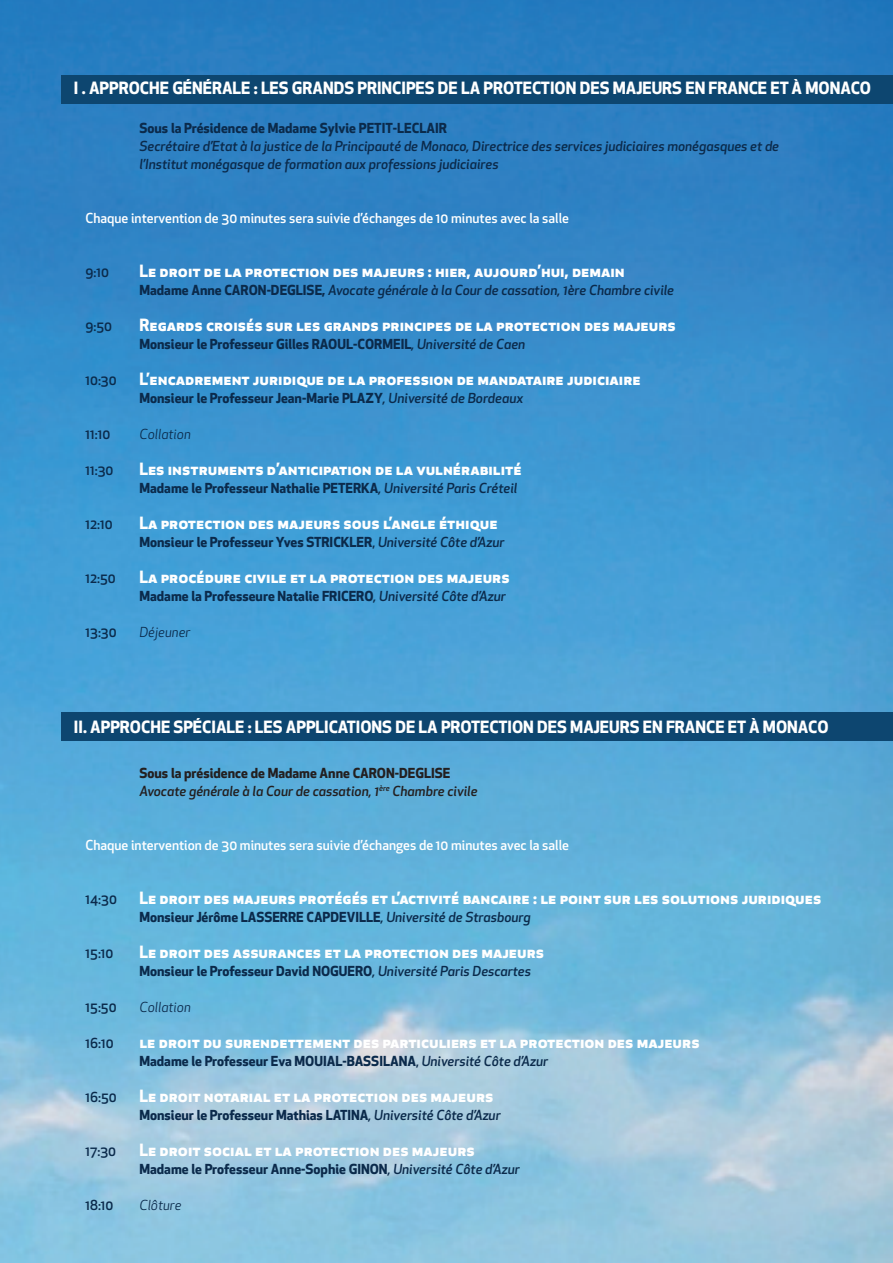
<style>
.page{position:relative;width:893px;height:1263px;background:#fff}
.page>*{position:absolute;margin:0;border:0;box-sizing:border-box;transform-origin:0 0}
.t1{font:700 16.5px "Apex New";color:#fff}
.t2{font:700 13.5px "Apex New";color:#0b2a4b}
.t3{font:italic 500 13.5px/18px "Apex New";color:#0b2a4b}
.t4{font:500 13.5px "Apex New";color:#fff}
.t5{font:italic 500 13.5px/18px "Apex New";color:#231f20}
.t6{font:500 13.5px "Apex New";color:#0b2a4b}
.t7{font:italic 13.5px "Apex New";color:#0b2a4b}
.s1{font-weight:700;font-style:normal}
.s2{font-weight:500;font-style:italic}
.s3{font-weight:500}
</style>
<div class="page">
<img style="left:0;top:0;width:893px;height:1263px">
<div style="left:62px;top:75px;width:831px;height:28px;background:#0d4670"></div>
<div style="left:62px;top:712px;width:831px;height:29px;background:#0d4670"></div>
<p class="t1" style="left:74px;top:76px;width:799px">I . APPROCHE GÉNÉRALE : LES GRANDS PRINCIPES DE LA PROTECTION DES MAJEURS EN FRANCE ET À MONACO</p>
<p class="t2" style="left:139px;top:118px;width:309px">Sous la Présidence de Madame Sylvie PETIT-LECLAIR</p>
<p class="t3" style="left:139px;top:136px;width:641px">Secrétaire d’Etat à la justice de la Principauté de Monaco, Directrice des services judiciaires monégasques et de l’Institut monégasque de formation aux professions judiciaires</p>
<p class="t4" style="left:85px;top:209px;width:485px">Chaque intervention de 30 minutes sera suivie d’échanges de 10 minutes avec la salle</p>
<p class="t6" style="left:85px;top:263px;width:25px">9:10</p>
<p class="t1" style="left:139px;top:259px;width:487px">Le droit de la protection des majeurs : hier, aujourd’hui, demain</p>
<p class="t3" style="left:139px;top:280px;width:536px"><span class="s1">Madame Anne CARON-DEGLISE,</span> Avocate générale à la Cour de cassation, 1ère Chambre civile</p>
<p class="t6" style="left:85px;top:317px;width:28px">9:50</p>
<p class="t1" style="left:139px;top:313px;width:538px">Regards croisés sur les grands principes de la protection des majeurs</p>
<p class="t2" style="left:139px;top:334px;width:387px">Monsieur le Professeur Gilles RAOUL-CORMEIL<span class="s2">, Université de Caen</span></p>
<p class="t6" style="left:85px;top:371px;width:33px">10:30</p>
<p class="t1" style="left:139px;top:367px;width:503px">L’encadrement juridique de la profession de mandataire judiciaire</p>
<p class="t2" style="left:139px;top:388px;width:385px">Monsieur le Professeur Jean-Marie PLAZY<span class="s2">, Université de Bordeaux</span></p>
<p class="t6" style="left:85px;top:425px;width:26px">11:10</p>
<p class="t7" style="left:139px;top:425px;width:53px">Collation</p>
<p class="t6" style="left:85px;top:461px;width:30px">11:30</p>
<p class="t1" style="left:139px;top:457px;width:384px">Les instruments d’anticipation de la vulnérabilité</p>
<p class="t2" style="left:139px;top:478px;width:379px">Madame le Professeur Nathalie PETERKA<span class="s2">, Université Paris Créteil</span></p>
<p class="t6" style="left:85px;top:515px;width:29px">12:10</p>
<p class="t1" style="left:139px;top:511px;width:360px">La protection des majeurs sous l’angle éthique</p>
<p class="t2" style="left:139px;top:532px;width:366px">Monsieur le Professeur Yves STRICKLER<span class="s3">,</span> <span class="s2">Université Côte d’Azur</span></p>
<p class="t6" style="left:85px;top:569px;width:32px">12:50</p>
<p class="t1" style="left:139px;top:565px;width:372px">La procédure civile et la protection des majeurs</p>
<p class="t2" style="left:139px;top:586px;width:368px">Madame la Professeure Natalie FRICERO<span class="s2">, Université Côte d’Azur</span></p>
<p class="t6" style="left:85px;top:623px;width:33px">13:30</p>
<p class="t7" style="left:139px;top:623px;width:53px">Déjeuner</p>
<p class="t1" style="left:74px;top:715px;width:756px">II. APPROCHE SPÉCIALE : LES APPLICATIONS DE LA PROTECTION DES MAJEURS EN FRANCE ET À MONACO</p>
<p class="t5" style="left:139px;top:763px;width:340px"><span class="s1">Sous la présidence de Madame Anne CARON-DEGLISE<br></span>Avocate générale à la Cour de cassation, 1<sup>ère</sup> Chambre civile</p>
<p class="t4" style="left:85px;top:836px;width:485px">Chaque intervention de 30 minutes sera suivie d’échanges de 10 minutes avec la salle</p>
<p class="t6" style="left:85px;top:890px;width:33px">14:30</p>
<p class="t1" style="left:139px;top:886px;width:683px">Le droit des majeurs protégés et l’activité bancaire : le point sur les solutions juridiques</p>
<p class="t2" style="left:139px;top:907px;width:393px">Monsieur Jérôme LASSERRE CAPDEVILLE<span class="s2">, Université de Strasbourg</span></p>
<p class="t6" style="left:85px;top:944px;width:30px">15:10</p>
<p class="t1" style="left:139px;top:940px;width:406px">Le droit des assurances et la protection des majeurs</p>
<p class="t2" style="left:139px;top:961px;width:393px">Monsieur le Professeur David NOGUERO<span class="s2">, Université Paris Descartes</span></p>
<p class="t6" style="left:85px;top:998px;width:33px">15:50</p>
<p class="t7" style="left:139px;top:998px;width:53px">Collation</p>
<p class="t6" style="left:85px;top:1034px;width:30px">16:10</p>
<p class="t1" style="left:139px;top:1030px;width:562px">le droit du surendettement des particuliers et la protection des majeurs</p>
<p class="t2" style="left:139px;top:1051px;width:410px">Madame le Professeur Eva MOUIAL-BASSILANA<span class="s3">,</span> <span class="s2">Université Côte d’Azur</span></p>
<p class="t6" style="left:85px;top:1088px;width:33px">16:50</p>
<p class="t1" style="left:139px;top:1084px;width:355px">Le droit notarial et la protection des majeurs</p>
<p class="t2" style="left:139px;top:1105px;width:363px">Monsieur le Professeur Mathias LATINA<span class="s2">, Université Côte d’Azur</span></p>
<p class="t6" style="left:85px;top:1142px;width:32px">17:30</p>
<p class="t1" style="left:139px;top:1138px;width:337px">Le droit social et la protection des majeurs</p>
<p class="t2" style="left:139px;top:1159px;width:382px">Madame le Professeur Anne-Sophie GINON<span class="s2">, Université Côte d’Azur</span></p>
<p class="t6" style="left:85px;top:1196px;width:30px">18:10</p>
<p class="t7" style="left:139px;top:1196px;width:44px">Clôture</p>
</div>
